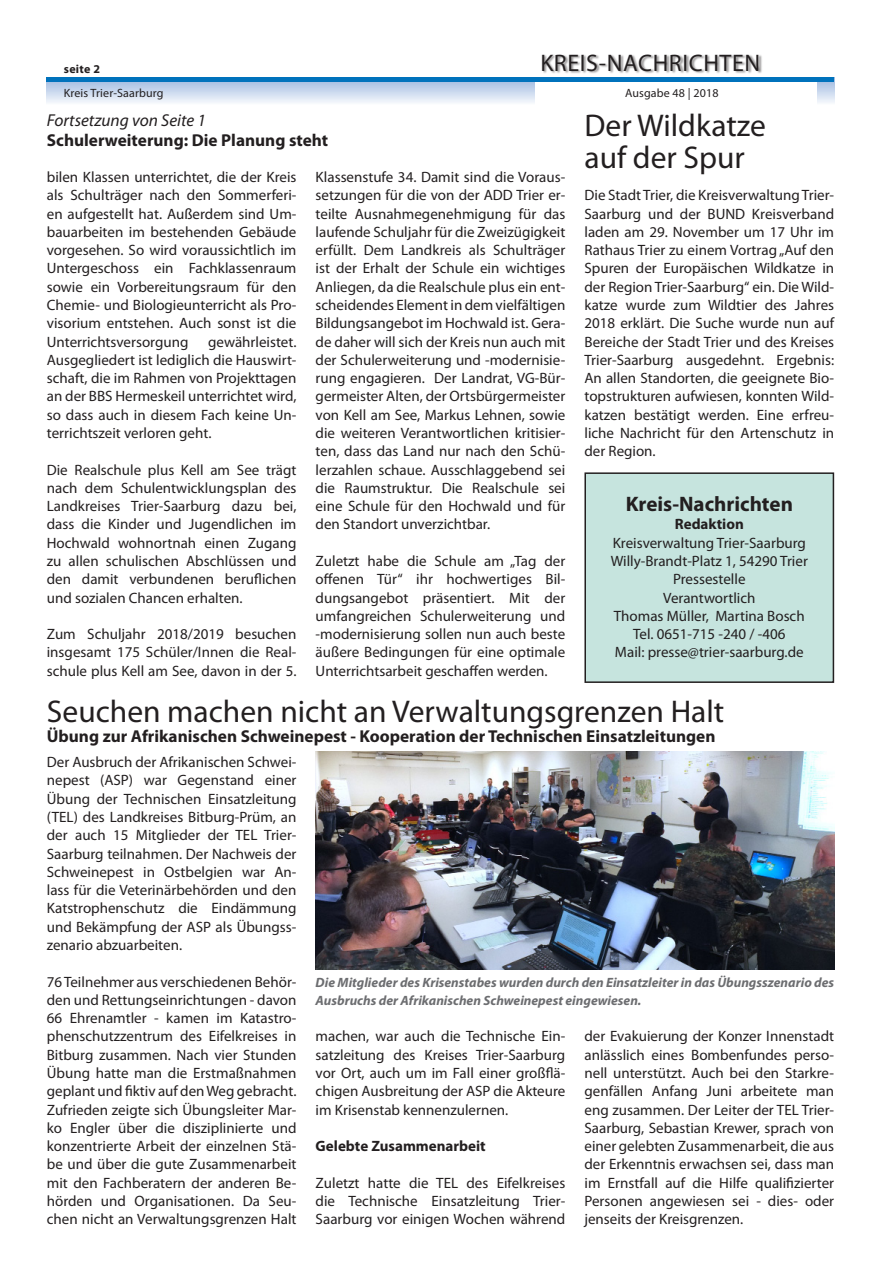
<style>
.page{position:relative;width:881px;height:1263px;background:#fff}
.page>*{position:absolute;margin:0;border:0;box-sizing:border-box;transform-origin:0 0}
.Headline{font:31.5px "Myriad Pro";color:#231f20}
.t1{font:24px "Myriad Pro";letter-spacing:.025em;color:#231f20}
.Fließtext_Bold_zentr{font:700 21px "Myriad Pro";color:#231f20}
.Subline{font:700 17.25px "Myriad Pro";color:#231f20}
.Subline-2{font:italic 17.25px "Myriad Pro";color:#231f20}
.Fließtext{font:15px/18.3px "Myriad Pro";color:#231f20;text-align:justify}
.Fließtext_Bold_zentr-2{font:15px "Myriad Pro";color:#231f20}
.Fließtext-2{font:700 15px "Myriad Pro";color:#231f20}
.Fließtext_Bold_zentr-3{font:700 15px "Myriad Pro";color:#231f20}
.Bilduntertitel{font:italic 700 13.5px/18.3px "Myriad Pro";color:#6c6d70}
.t2{font:12px "Myriad Pro";letter-spacing:.01em;color:#231f20}
.Fließtext-3{font:700 12px "Myriad Pro";letter-spacing:.025em;color:#231f20}
</style>
<div class="page">
<svg style="left:47px;top:82px;width:786px;height:21px;background:#cedbef"></svg>
<div style="left:535px;top:0;width:281px;height:113px;background:#fff"></div>
<div style="left:542px;top:54px;width:220px;height:20px;background:#231f20;opacity:.5"></div>
<hr style="left:47px;top:78px;width:786px;height:4px;background:#0072bc">
<img style="left:315px;top:751px;width:518px;height:218px">
<div style="left:585px;top:473px;width:248px;height:209px;background:#c6e4de"></div>
<div style="left:584px;top:472px;width:249px;height:211px;border:2px solid #231f20"></div>
<p class="Fließtext-3" style="left:64px;top:61px;width:38px">seite 2</p>
<h2 class="t1" style="left:540px;top:48px;width:221px">KREIS-NACHRICHTEN</h2>
<p class="t2" style="left:64px;top:86px;width:101px">Kreis Trier-Saarburg</p>
<p class="t2" style="left:625px;top:86px;width:95px">Ausgabe 48 | 2018</p>
<p class="Subline-2" style="left:47px;top:109px;width:160px">Fortsetzung von Seite 1</p>
<p class="Subline" style="left:47px;top:129px;width:283px">Schulerweiterung: Die Planung steht</p>
<p class="Fließtext" style="left:47px;top:168px;width:251px">bilen Klassen unterrichtet, die der Kreis als Schulträger nach den Sommerferi&shy;en aufgestellt hat. Außerdem sind Um&shy;bauarbeiten im bestehenden Gebäude vorgesehen. So wird voraussichtlich im Untergeschoss ein Fachklassenraum sowie ein Vorbereitungsraum für den Chemie- und Biologieunterricht als Pro&shy;visorium entstehen. Auch sonst ist die Unterrichtsversorgung</p>
<p class="Fließtext" style="left:47px;top:332px;width:251px;text-indent:161px">gewährleistet.<br>Ausgegliedert ist lediglich die Hauswirt&shy;schaft, die im Rahmen von Projekttagen an der BBS Hermeskeil unterrichtet wird, so dass auch in diesem Fach keine Un&shy;terrichtszeit verloren geht.</p>
<p class="Fließtext" style="left:47px;top:460px;width:251px">Die Realschule plus Kell am See trägt nach dem Schulentwicklungsplan des Landkreises Trier-Saarburg dazu bei, dass die Kinder und Jugendlichen im Hochwald wohnortnah einen Zugang zu allen schulischen Abschlüssen und den damit verbundenen beruflichen und sozialen Chancen erhalten.</p>
<p class="Fließtext" style="left:47px;top:625px;width:251px">Zum Schuljahr 2018/2019 besuchen insgesamt 175 Schüler/Innen die Real&shy;schule plus Kell am See, davon in der 5.</p>
<p class="Fließtext" style="left:315px;top:168px;width:251px">Klassenstufe 34. Damit sind die Voraus&shy;setzungen für die von der ADD Trier er&shy;teilte Ausnahmegenehmigung für das laufende Schuljahr für die Zweizügigkeit erfüllt. Dem Landkreis als Schulträger ist der Erhalt der Schule ein wichtiges Anliegen, da die Realschule plus ein ent&shy;scheidendes Element in dem vielfältigen Bildungsangebot im Hochwald ist. Gera&shy;de daher will sich der Kreis nun auch mit der Schulerweiterung und -modernisie&shy;rung engagieren. Der Landrat, VG-Bür&shy;germeister Alten, der Ortsbürgermeister von Kell am See, Markus Lehnen, sowie die weiteren Verantwortlichen kritisier&shy;ten, dass das Land nur nach den Schü&shy;lerzahlen schaue. Ausschlaggebend sei die Raumstruktur. Die Realschule sei eine Schule für den Hochwald und für den Standort unverzichtbar.</p>
<p class="Fließtext" style="left:315px;top:552px;width:251px">Zuletzt habe die Schule am „Tag der offenen Tür“ ihr hochwertiges Bil&shy;dungsangebot präsentiert. Mit der umfangreichen Schulerweiterung und -modernisierung sollen nun auch beste äußere Bedingungen für eine optimale Unterrichtsarbeit geschaffen werden.</p>
<p class="Headline" style="left:584px;top:106px;width:183px">Der Wildkatze</p>
<p class="Headline" style="left:584px;top:138px;width:162px">auf der Spur</p>
<p class="Fließtext" style="left:584px;top:186px;width:251px">Die Stadt Trier, die Kreisverwaltung Trier-Saarburg und der BUND Kreisverband laden am 29. November um 17 Uhr im Rathaus Trier zu einem Vortrag „Auf den Spuren der Europäischen Wildkatze in der Region Trier-Saarburg“ ein. Die Wild&shy;katze wurde zum Wildtier des Jahres 2018 erklärt. Die Suche wurde nun auf Bereiche der Stadt Trier und des Kreises Trier-Saarburg ausgedehnt. Ergebnis:<br>An allen Standorten, die geeignete Bio&shy;topstrukturen aufwiesen, konnten Wild&shy;katzen bestätigt werden. Eine erfreu&shy;liche Nachricht für den Artenschutz in der Region.</p>
<p class="Fließtext_Bold_zentr" style="left:625px;top:490px;width:169px">Kreis-Nachrichten</p>
<p class="Fließtext_Bold_zentr-3" style="left:674px;top:515px;width:70px">Redaktion</p>
<p class="Fließtext_Bold_zentr-2" style="left:612px;top:533px;width:195px">Kreisverwaltung Trier-Saarburg</p>
<p class="Fließtext_Bold_zentr-2" style="left:610px;top:552px;width:198px">Willy-Brandt-Platz 1, 54290 Trier</p>
<p class="Fließtext_Bold_zentr-2" style="left:672px;top:570px;width:74px">Pressestelle</p>
<p class="Fließtext_Bold_zentr-2" style="left:663px;top:588px;width:94px">Verantwortlich</p>
<p class="Fließtext_Bold_zentr-2" style="left:613px;top:607px;width:192px">Thomas Müller, Martina Bosch</p>
<p class="Fließtext_Bold_zentr-2" style="left:633px;top:625px;width:154px">Tel. 0651-715 -240 / -406</p>
<p class="Fließtext_Bold_zentr-2" style="left:614px;top:643px;width:190px">Mail: presse@trier-saarburg.de</p>
<p class="Headline" style="left:47px;top:692px;width:678px">Seuchen machen nicht an Verwaltungsgrenzen Halt</p>
<p class="Subline" style="left:47px;top:725px;width:670px">Übung zur Afrikanischen Schweinepest - Kooperation der Technischen Einsatzleitungen</p>
<p class="Fließtext" style="left:47px;top:753px;width:251px">Der Ausbruch der Afrikanischen Schwei&shy;nepest (ASP) war Gegenstand einer Übung der Technischen Einsatzleitung (TEL) des Landkreises Bitburg-Prüm, an der auch 15 Mitglieder der TEL Trier-Saarburg teilnahmen. Der Nachweis der Schweinepest in Ostbelgien war An&shy;lass für die Veterinärbehörden und den Katstrophenschutz die Eindämmung und Bekämpfung der ASP als Übungss&shy;zenario abzuarbeiten.</p>
<p class="Fließtext" style="left:47px;top:972px;width:251px">76 Teilnehmer aus verschiedenen Behör&shy;den und Rettungseinrichtungen - davon 66 Ehrenamtler - kamen im Katastro&shy;phenschutzzentrum des Eifelkreises in Bitburg zusammen. Nach vier Stunden Übung hatte man die Erstmaßnahmen geplant und fiktiv auf den Weg gebracht.<br>Zufrieden zeigte sich Übungsleiter Mar&shy;ko Engler über die disziplinierte und konzentrierte Arbeit der einzelnen Stä&shy;be und über die gute Zusammenarbeit mit den Fachberatern der anderen Be&shy;hörden und Organisationen. Da Seu&shy;chen nicht an Verwaltungsgrenzen Halt</p>
<p class="Bilduntertitel" style="left:315px;top:972px;width:520px">Die Mitglieder des Krisenstabes wurden durch den Einsatzleiter in das Übungsszenario des<br>Ausbruchs der Afrikanischen Schweinepest eingewiesen.</p>
<p class="Fließtext" style="left:315px;top:1027px;width:251px">machen, war auch die Technische Ein&shy;satzleitung des Kreises Trier-Saarburg vor Ort, auch um im Fall einer großflä&shy;chigen Ausbreitung der ASP die Akteure im Krisenstab kennenzulernen.</p>
<p class="Fließtext-2" style="left:315px;top:1136px;width:171px">Gelebte Zusammenarbeit</p>
<p class="Fließtext" style="left:315px;top:1173px;width:251px">Zuletzt hatte die TEL des Eifelkreises die Technische Einsatzleitung Trier-Saarburg vor einigen Wochen während</p>
<p class="Fließtext" style="left:584px;top:1027px;width:251px">der Evakuierung der Konzer Innenstadt anlässlich eines Bombenfundes perso&shy;nell unterstützt. Auch bei den Starkre&shy;genfällen Anfang Juni arbeitete man eng zusammen. Der Leiter der TEL Trier-Saarburg, Sebastian Krewer, sprach von einer gelebten Zusammenarbeit, die aus der Erkenntnis erwachsen sei, dass man im Ernstfall auf die Hilfe qualifizierter Personen angewiesen sei - dies- oder jenseits der Kreisgrenzen.</p>
</div>
